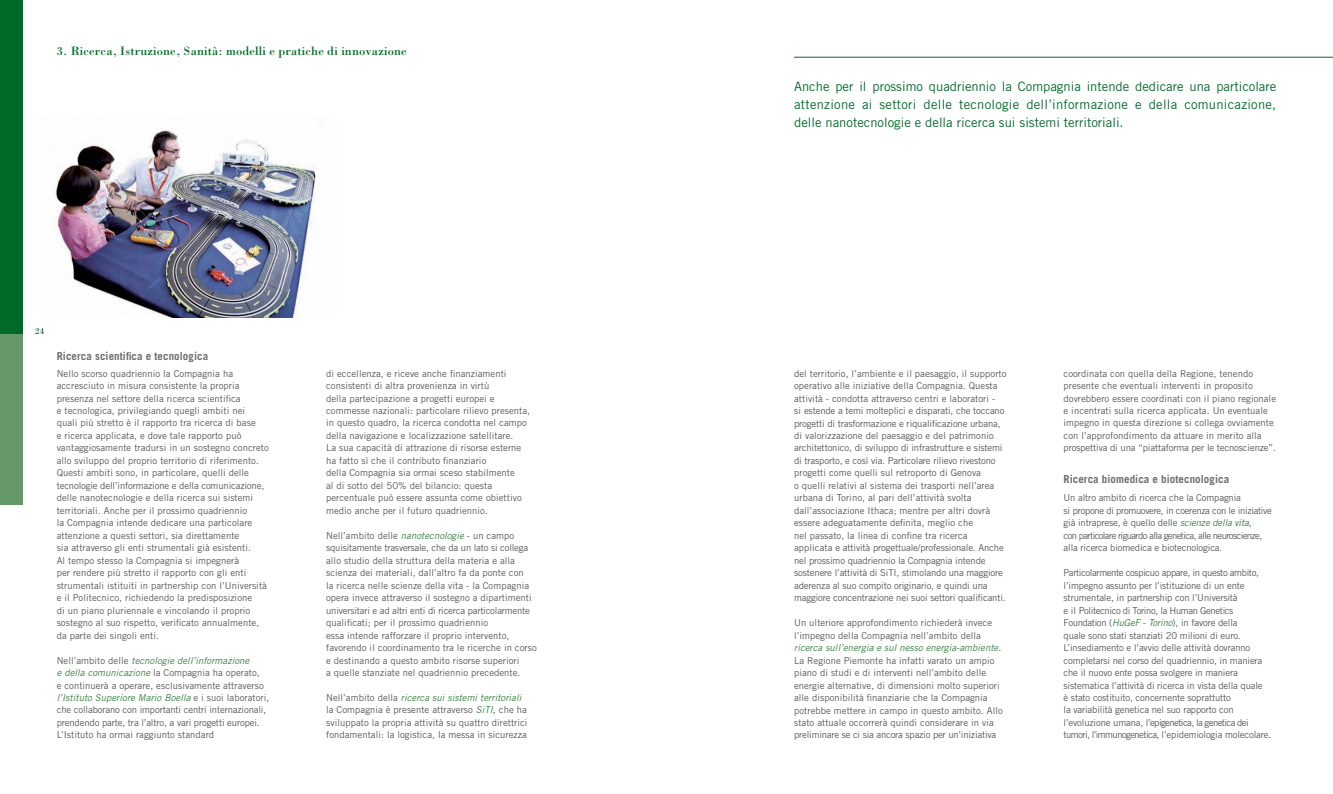
<style>
.page{position:relative;width:1333px;height:794px;background:#fff}
.page>*{position:absolute;margin:0;border:0;box-sizing:border-box;transform-origin:0 0}
.t1{font:13px/18px "Trade Gothic LT Std";color:#006a29;text-align:justify}
.t2{font:12.5px "Bodoni Std";letter-spacing:.01em;color:#006a29}
.t3{font:700 11px "Trade Gothic LT Std";letter-spacing:.005em;color:#6c6e70}
.t4{font:9.5px/12.5px "Trade Gothic LT Std";letter-spacing:.005em;color:#57585a}
.t5{font:9.5px/12.5px "Trade Gothic LT Std";letter-spacing:-.015em;color:#57585a}
.t6{font:9.5px/12.5px "Trade Gothic LT Std";letter-spacing:-.025em;color:#57585a}
.t7{font:9px "Bodoni Std";color:#006a29}
.s1{font-style:italic;color:#397f44}
</style>
<div class="page">
<div style="left:0;top:0;width:23px;height:334px;background:#006a29"></div>
<hr style="left:794px;top:57px;width:538px;height:1px;background:#006a29">
<img style="left:54px;top:129px;width:262px;height:188px">
<div style="left:0;top:334px;width:23px;height:171px;background:#659869"></div>
<h2 class="t2" style="left:57px;top:46px;width:351px">3. Ricerca, Istruzione, Sanità: modelli e pratiche di innovazione</h2>
<p class="t7" style="left:35px;top:328px;width:10px">24</p>
<p class="t3" style="left:57px;top:351px;width:153px">Ricerca scientifica e tecnologica</p>
<p class="t4" style="left:57px;top:367px;width:214px">Nello scorso quadriennio la Compagnia ha accresciuto in misura consistente la propria presenza nel settore della ricerca scientifica<br>e tecnologica, privilegiando quegli ambiti nei<br>quali più stretto è il rapporto tra ricerca di base<br>e ricerca applicata, e dove tale rapporto può vantaggiosamente tradursi in un sostegno concreto allo sviluppo del proprio territorio di riferimento.<br>Questi ambiti sono, in particolare, quelli delle tecnologie dell’informazione e della comunicazione, delle nanotecnologie e della ricerca sui sistemi territoriali. Anche per il prossimo quadriennio<br>la Compagnia intende dedicare una particolare attenzione a questi settori, sia direttamente<br>sia attraverso gli enti strumentali già esistenti.<br>Al tempo stesso la Compagnia si impegnerà<br>per rendere più stretto il rapporto con gli enti strumentali istituiti in partnership con l’Università e il Politecnico, richiedendo la predisposizione<br>di un piano pluriennale e vincolando il proprio sostegno al suo rispetto, verificato annualmente, da parte dei singoli enti.</p>
<p class="t4" style="left:57px;top:654px;width:214px">Nell’ambito delle <span class="s1">tecnologie dell’informazione<br>e della comunicazione</span> la Compagnia ha operato,<br>e continuerà a operare, esclusivamente attraverso <span class="s1">l’Istituto Superiore Mario Boella</span> e i suoi laboratori, che collaborano con importanti centri internazionali, prendendo parte, tra l’altro, a vari progetti europei.<br>L’Istituto ha ormai raggiunto standard</p>
<p class="t4" style="left:326px;top:367px;width:205px">di eccellenza, e riceve anche finanziamenti consistenti di altra provenienza in virtù<br>della partecipazione a progetti europei e commesse nazionali: particolare rilievo presenta, in questo quadro, la ricerca condotta nel campo della navigazione e localizzazione satellitare.<br>La sua capacità di attrazione di risorse esterne ha fatto sì che il contributo finanziario<br>della Compagnia sia ormai sceso stabilmente<br>al di sotto del 50% del bilancio: questa percentuale può essere assunta come obiettivo medio anche per il futuro quadriennio.</p>
<p class="t4" style="left:326px;top:529px;width:212px">Nell’ambito delle <span class="s1">nanotecnologie</span> - un campo squisitamente trasversale, che da un lato si collega allo studio della struttura della materia e alla scienza dei materiali, dall’altro fa da ponte con<br>la ricerca nelle scienze della vita - la Compagnia opera invece attraverso il sostegno a dipartimenti universitari e ad altri enti di ricerca particolarmente qualificati; per il prossimo quadriennio<br>essa intende rafforzare il proprio intervento, favorendo il coordinamento tra le ricerche in corso e destinando a questo ambito risorse superiori<br>a quelle stanziate nel quadriennio precedente.</p>
<p class="t4" style="left:326px;top:691px;width:203px">Nell’ambito della <span class="s1">ricerca sui sistemi territoriali </span>la Compagnia è presente attraverso <span class="s1">SiTI</span>, che ha sviluppato la propria attività su quattro direttrici fondamentali: la logistica, la messa in sicurezza</p>
<h1 class="t1" style="left:794px;top:77px;width:483px">Anche per il prossimo quadriennio la Compagnia intende dedicare una particolare attenzione ai settori delle tecnologie dell’informazione e della comunicazione, delle nanotecnologie e della ricerca sui sistemi territoriali.</h1>
<p class="t4" style="left:794px;top:367px;width:214px">del territorio, l’ambiente e il paesaggio, il supporto operativo alle iniziative della Compagnia. Questa attività - condotta attraverso centri e laboratori -<br>si estende a temi molteplici e disparati, che toccano progetti di trasformazione e riqualificazione urbana, di valorizzazione del paesaggio e del patrimonio architettonico, di sviluppo di infrastrutture e sistemi di trasporto, e così via. Particolare rilievo rivestono progetti come quelli sul retroporto di Genova<br>o quelli relativi al sistema dei trasporti nell’area urbana di Torino, al pari dell’attività svolta dall’associazione Ithaca; mentre per altri dovrà essere adeguatamente definita, meglio che<br>nel passato, la linea di confine tra ricerca applicata e attività progettuale/professionale. Anche nel prossimo quadriennio la Compagnia intende sostenere l’attività di SiTI, stimolando una maggiore aderenza al suo compito originario, e quindi una maggiore concentrazione nei suoi settori qualificanti.</p>
<p class="t4" style="left:794px;top:616px;width:210px">Un ulteriore approfondimento richiederà invece l’impegno della Compagnia nell’ambito della <span class="s1">ricerca sull’energia e sul nesso energia-ambiente</span>.<br>La Regione Piemonte ha infatti varato un ampio piano di studi e di interventi nell’ambito delle energie alternative, di dimensioni molto superiori alle disponibilità finanziarie che la Compagnia potrebbe mettere in campo in questo ambito. Allo stato attuale occorrerà quindi considerare in via preliminare se ci sia ancora spazio per un’iniziativa</p>
<p class="t4" style="left:1063px;top:367px;width:214px">coordinata con quella della Regione, tenendo presente che eventuali interventi in proposito dovrebbero essere coordinati con il piano regionale e incentrati sulla ricerca applicata. Un eventuale impegno in questa direzione si collega ovviamente con l’approfondimento da attuare in merito alla prospettiva di una “piattaforma per le tecnoscienze”.</p>
<p class="t3" style="left:1063px;top:474px;width:167px">Ricerca biomedica e biotecnologica</p>
<p class="t6" style="left:1063px;top:492px;width:210px">Un altro ambito di ricerca che la Compagnia<br>si propone di promuovere, in coerenza con le iniziative già intraprese, è quello delle <span class="s1">scienze della vita</span>,<br>con particolare riguardo alla genetica, alle neuroscienze, alla ricerca biomedica e biotecnologica.</p>
<p class="t5" style="left:1063px;top:566px;width:209px">Particolarmente cospicuo appare, in questo ambito, l’impegno assunto per l’istituzione di un ente strumentale, in partnership con l’Università<br>e il Politecnico di Torino, la Human Genetics Foundation (<span class="s1">HuGeF - Torino</span>), in favore della<br>quale sono stati stanziati 20 milioni di euro.<br>L’insediamento e l’avvio delle attività dovranno completarsi nel corso del quadriennio, in maniera che il nuovo ente possa svolgere in maniera sistematica l’attività di ricerca in vista della quale<br>è stato costituito, concernente soprattutto<br>la variabilità genetica nel suo rapporto con l’evoluzione umana, l’epigenetica, la genetica dei tumori, l’immunogenetica, l’epidemiologia molecolare.</p>
</div>
